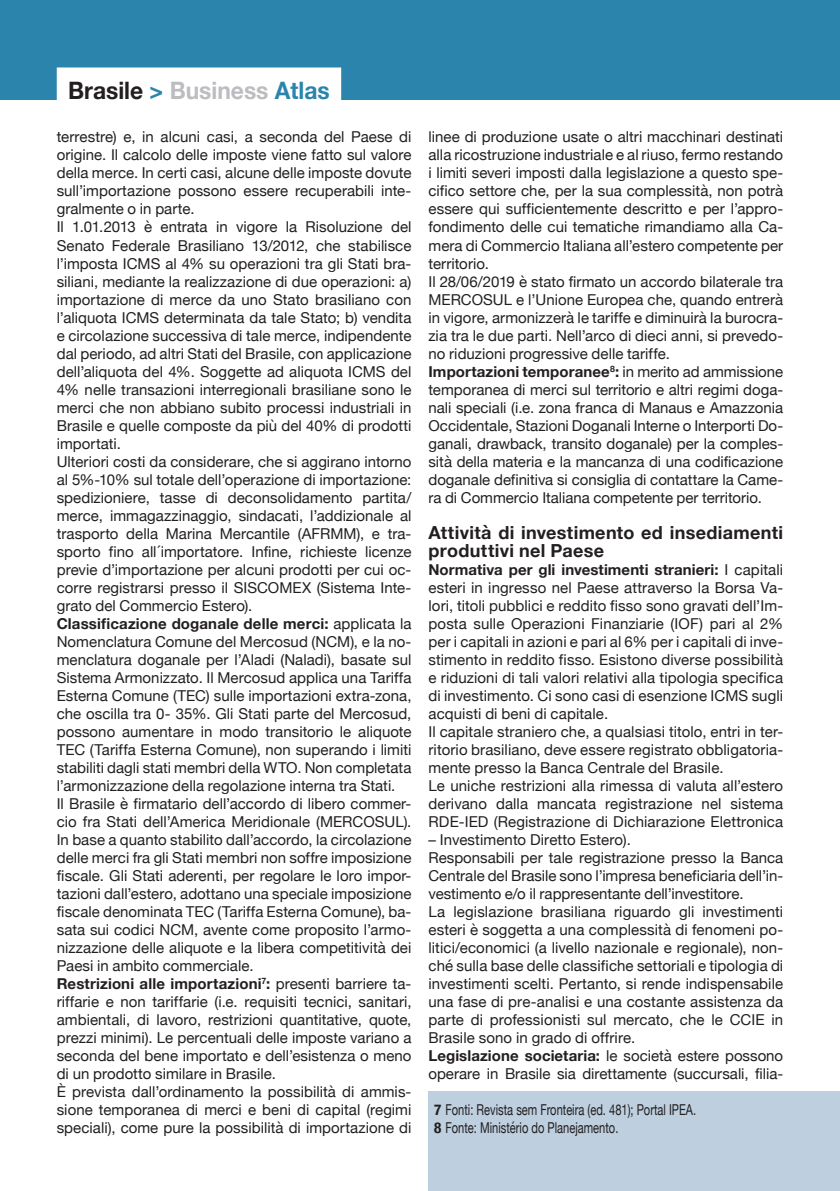
<style>
.page{position:relative;width:840px;height:1191px;background:#fff}
.page>*{position:absolute;margin:0;border:0;box-sizing:border-box;transform-origin:0 0}
.t1{font:700 24px "Helvetica Neue";color:#bcbdc0;scale:.95 1}
.t2{font:700 18px/18px "Helvetica Neue";letter-spacing:.02em;color:#231f20}
.t3{font:15px/18px "Helvetica Neue";color:#231f20;text-align:justify}
.t4{font:15px "Helvetica Neue";color:#231f20;scale:.74 1}
.s1{color:#231f20}
.s2{color:#2a84ac}
.s3{font-weight:700}
.s4{font-weight:700;font-stretch:condensed}
</style>
<div class="page">
<div style="left:0;top:0;width:839px;height:99px;background:#2a84ac"></div>
<div style="left:57px;top:67px;width:284px;height:36px;background:#fff"></div>
<div style="left:428px;top:1091px;width:411px;height:100px;background:#becfe0"></div>
<p class="t1" style="left:68px;top:72px;width:277px"><span class="s1">Brasile</span> <span class="s2">&gt;</span> Business <span class="s2">Atlas</span></p>
<p class="t3" style="left:57px;top:129px;width:356px">terrestre) e, in alcuni casi, a seconda del Paese di origine. Il calcolo delle imposte viene fatto sul valore della merce. In certi casi, alcune delle imposte dovute sull’importazione possono essere recuperabili inte&shy;gralmente o in parte.</p>
<p class="t3" style="left:57px;top:219px;width:356px">Il 1.01.2013 è entrata in vigore la Risoluzione del Senato Federale Brasiliano 13/2012, che stabilisce l’imposta ICMS al 4% su operazioni tra gli Stati bra&shy;siliani, mediante la realizzazione di due operazioni: a) importazione di merce da uno Stato brasiliano con l’aliquota ICMS determinata da tale Stato; b) vendita e circolazione successiva di tale merce, indipendente dal periodo, ad altri Stati del Brasile, con applicazione dell’aliquota del 4%. Soggette ad aliquota ICMS del 4% nelle transazioni interregionali brasiliane sono le merci che non abbiano subito processi industriali in Brasile e quelle composte da più del 40% di prodotti importati.</p>
<p class="t3" style="left:57px;top:453px;width:356px">Ulteriori costi da considerare, che si aggirano intorno al 5%-10% sul totale dell’operazione di importazione: spedizioniere, tasse di deconsolidamento partita/ merce, immagazzinaggio, sindacati, l’addizionale al trasporto della Marina Mercantile (AFRMM), e tra&shy;sporto fino all´importatore. Infine, richieste licenze previe d’importazione per alcuni prodotti per cui oc&shy;corre registrarsi presso il SISCOMEX (Sistema Inte&shy;grato del Commercio Estero).</p>
<p class="t3" style="left:57px;top:615px;width:356px"><span class="s3">Classificazione doganale delle merci:</span> applicata la Nomenclatura Comune del Mercosud (NCM), e la no&shy;menclatura doganale per l’Aladi (Naladi), basate sul Sistema Armonizzato. Il Mercosud applica una Tariffa Esterna Comune (TEC) sulle importazioni extra-zona, che oscilla tra 0- 35%. Gli Stati parte del Mercosud, possono aumentare in modo transitorio le aliquote TEC (Tariffa Esterna Comune), non superando i limiti stabiliti dagli stati membri della WTO. Non completata l’armonizzazione della regolazione interna tra Stati.</p>
<p class="t3" style="left:57px;top:795px;width:356px">Il Brasile è firmatario dell’accordo di libero commer&shy;cio fra Stati dell’America Meridionale (MERCOSUL).<br>In base a quanto stabilito dall’accordo, la circolazione delle merci fra gli Stati membri non soffre imposizione fiscale. Gli Stati aderenti, per regolare le loro impor&shy;tazioni dall’estero, adottano una speciale imposizione fiscale denominata TEC (Tariffa Esterna Comune), ba&shy;sata sui codici NCM, avente come proposito l’armo&shy;nizzazione delle aliquote e la libera competitività dei Paesi in ambito commerciale.</p>
<p class="t3" style="left:57px;top:975px;width:356px"><span class="s3">Restrizioni alle importazioni</span><sup>7</sup><span class="s3">:</span> presenti barriere ta&shy;riffarie e non tariffarie (i.e. requisiti tecnici, sanitari, ambientali, di lavoro, restrizioni quantitative, quote, prezzi minimi). Le percentuali delle imposte variano a seconda del bene importato e dell’esistenza o meno di un prodotto similare in Brasile.</p>
<p class="t3" style="left:57px;top:1083px;width:356px">È prevista dall’ordinamento la possibilità di ammis&shy;sione temporanea di merci e beni di capital (regimi speciali), come pure la possibilità di importazione di</p>
<p class="t3" style="left:428px;top:129px;width:356px">linee di produzione usate o altri macchinari destinati alla ricostruzione industriale e al riuso, fermo restando i limiti severi imposti dalla legislazione a questo spe&shy;cifico settore che, per la sua complessità, non potrà essere qui sufficientemente descritto e per l’appro&shy;fondimento delle cui tematiche rimandiamo alla Ca&shy;mera di Commercio Italiana all’estero competente per territorio.</p>
<p class="t3" style="left:428px;top:273px;width:356px">Il 28/06/2019 è stato firmato un accordo bilaterale tra MERCOSUL e l’Unione Europea che, quando entrerà in vigore, armonizzerà le tariffe e diminuirà la burocra&shy;zia tra le due parti. Nell’arco di dieci anni, si prevedo&shy;no riduzioni progressive delle tariffe.</p>
<p class="t3" style="left:428px;top:363px;width:356px"><span class="s3">Importazioni temporanee</span><sup>8</sup><span class="s3">:</span> in merito ad ammissione temporanea di merci sul territorio e altri regimi doga&shy;nali speciali (i.e. zona franca di Manaus e Amazzonia Occidentale, Stazioni Doganali Interne o Interporti Do&shy;ganali, drawback, transito doganale) per la comples&shy;sità della materia e la mancanza di una codificazione doganale definitiva si consiglia di contattare la Came&shy;ra di Commercio Italiana competente per territorio.</p>
<p class="t2" style="left:428px;top:523px;width:356px">Attività di investimento ed insediamenti produttivi nel Paese</p>
<p class="t3" style="left:428px;top:561px;width:356px"><span class="s3">Normativa per gli investimenti stranieri:</span> I capitali esteri in ingresso nel Paese attraverso la Borsa Va&shy;lori, titoli pubblici e reddito fisso sono gravati dell’Im&shy;posta sulle Operazioni Finanziarie (IOF) pari al 2% per i capitali in azioni e pari al 6% per i capitali di inve&shy;stimento in reddito fisso. Esistono diverse possibilità e riduzioni di tali valori relativi alla tipologia specifica di investimento. Ci sono casi di esenzione ICMS sugli acquisti di beni di capitale.</p>
<p class="t3" style="left:428px;top:723px;width:356px">Il capitale straniero che, a qualsiasi titolo, entri in ter&shy;ritorio brasiliano, deve essere registrato obbligatoria&shy;mente presso la Banca Centrale del Brasile.</p>
<p class="t3" style="left:428px;top:777px;width:356px">Le uniche restrizioni alla rimessa di valuta all’estero derivano dalla mancata registrazione nel sistema RDE-IED (Registrazione di Dichiarazione Elettronica</p>
<p class="t3" style="left:428px;top:831px;width:204px">– Investimento Diretto Estero).</p>
<p class="t3" style="left:428px;top:849px;width:356px">Responsabili per tale registrazione presso la Banca Centrale del Brasile sono l’impresa beneficiaria dell’in&shy;vestimento e/o il rappresentante dell’investitore.</p>
<p class="t3" style="left:428px;top:903px;width:356px">La legislazione brasiliana riguardo gli investimenti esteri è soggetta a una complessità di fenomeni po&shy;litici/economici (a livello nazionale e regionale), non&shy;ché sulla base delle classifiche settoriali e tipologia di investimenti scelti. Pertanto, si rende indispensabile una fase di pre-analisi e una costante assistenza da parte di professionisti sul mercato, che le CCIE in Brasile sono in grado di offrire.</p>
<p class="t3" style="left:428px;top:1047px;width:356px"><span class="s3">Legislazione societaria:</span> le società estere possono operare in Brasile sia direttamente (succursali, filia-</p>
<p class="t4" style="left:434px;top:1099px;width:355px"><span class="s4">7</span> Fonti: Revista sem Fronteira (ed. 481); Portal IPEA.</p>
<p class="t4" style="left:434px;top:1117px;width:250px"><span class="s4">8</span> Fonte: Ministério do Planejamento.</p>
</div>
